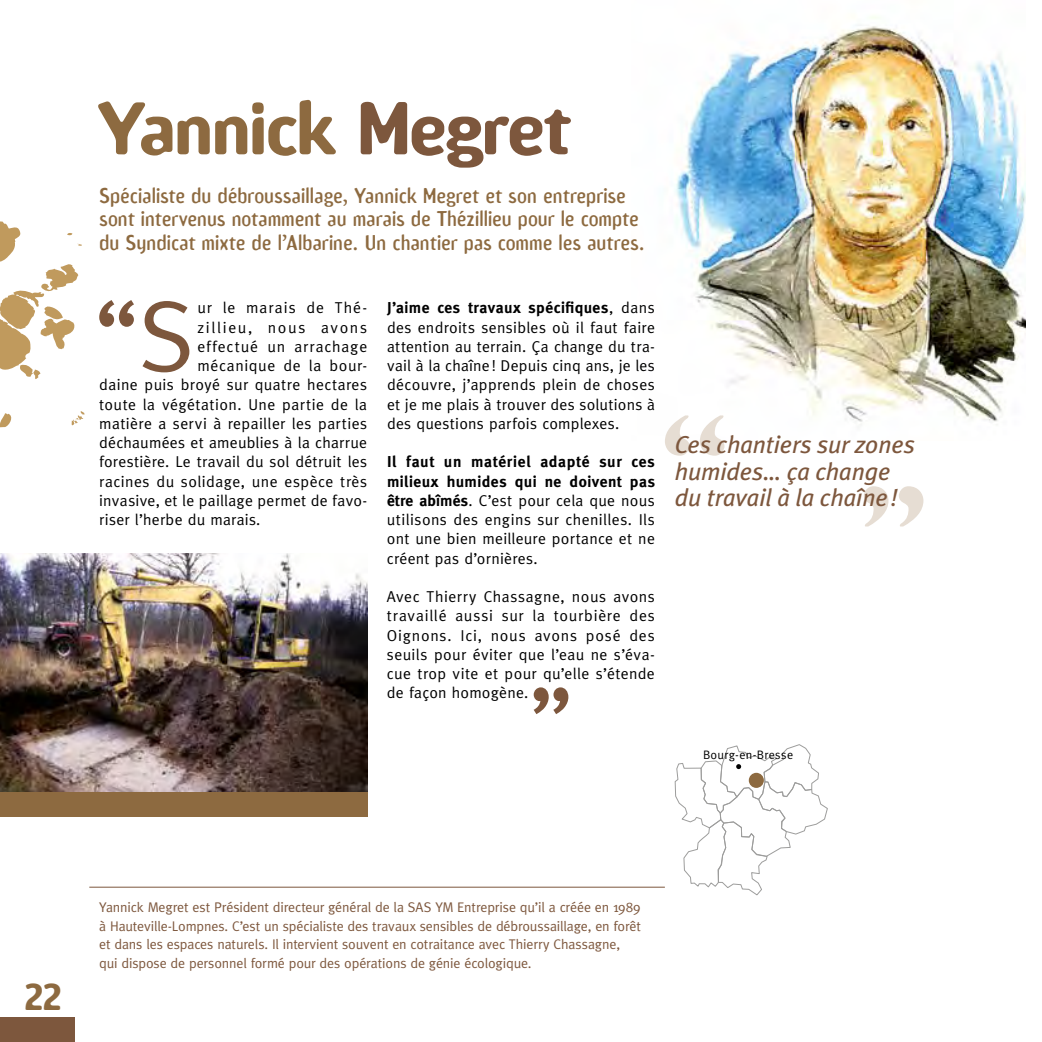
<style>
.page{position:relative;width:1042px;height:1042px;background:#fff}
.page>*{position:absolute;margin:0;border:0;box-sizing:border-box;transform-origin:0 0}
.t1{font:99.92px "Meta";color:#7d573d}
.t2{font:700 70px "Amoebia";letter-spacing:-.015em;color:#8d6a40}
.t3{font:700 35px "Amoebia";color:#8d6a40}
.t4{font:italic 24.5px/26.2px "Meta Plus";letter-spacing:-.005em;color:#7d573d}
.t5{font:20.12px/23.6px "Amoebia Sans";letter-spacing:-.005em;color:#8d6a40}
.t6{font:15.75px/19.2px "Meta";letter-spacing:.025em;color:#000;text-align:justify}
.t7{font:15.75px "Meta";letter-spacing:.055em;color:#000}
.t8{font:15.75px "Meta";letter-spacing:.105em;color:#000}
.t9{font:15.75px "Meta";letter-spacing:.065em;color:#000}
.t10{font:14px/18.4px "Meta";letter-spacing:-.01em;color:#7d573d}
.t11{font:12.25px "Meta";letter-spacing:.03em;color:#000}
.s1{color:#7d573d}
.s2{font-weight:700}
</style>
<div class="page">
<svg style="left:674px;top:744px;width:154px;height:152px"></svg>
<div style="left:749px;top:773px;width:15px;height:15px;background:#8d6a40;border-radius:50%"></div>
<img style="left:675px;top:16px;width:351px;height:409px">
<div style="left:0;top:1017px;width:74px;height:25px;background:#7d573d"></div>
<svg style="left:0;top:413px;width:12px;height:15px"></svg>
<svg style="left:0;top:221px;width:82px;height:158px"></svg>
<svg style="left:71px;top:411px;width:14px;height:14px"></svg>
<img style="left:0;top:553px;width:367px;height:239px">
<div style="left:0;top:792px;width:367px;height:25px;background:#8d6a40"></div>
<svg style="left:864px;top:486px;width:59px;height:40px"></svg>
<svg style="left:665px;top:415px;width:59px;height:41px"></svg>
<hr style="left:89px;top:887px;width:576px;height:1px;background:#7d573d">
<svg style="left:533px;top:687px;width:35px;height:27px"></svg>
<h2 class="t2" style="left:99px;top:92px;width:473px">Yannick <span class="s1">Megret</span></h2>
<p class="t5" style="left:99px;top:183px;width:547px">Spécialiste du débroussaillage, Yannick Megret et son entreprise sont intervenus notamment au marais de Thézillieu pour le compte du Syndicat mixte de l’Albarine. Un chantier pas comme les autres.</p>
<h1 class="t1" style="left:94px;top:279px;width:102px">“S</h1>
<p class="t9" style="left:197px;top:299px;width:171px">ur le marais de Thé-</p>
<p class="t8" style="left:197px;top:318px;width:171px">zillieu, nous avons</p>
<p class="t7" style="left:197px;top:337px;width:171px">effectué un arrachage</p>
<p class="t6" style="left:197px;top:356px;width:171px">mécanique de la bour-</p>
<p class="t6" style="left:99px;top:375px;width:269px">daine puis broyé sur quatre hectares</p>
<p class="t6" style="left:99px;top:394px;width:269px">toute la végétation. Une partie de la</p>
<p class="t6" style="left:99px;top:413px;width:269px">matière a servi à repailler les parties</p>
<p class="t6" style="left:99px;top:433px;width:269px">déchaumées et ameublies à la charrue</p>
<p class="t6" style="left:99px;top:452px;width:269px">forestière. Le travail du sol détruit les</p>
<p class="t6" style="left:99px;top:471px;width:269px">racines du solidage, une espèce très</p>
<p class="t6" style="left:99px;top:490px;width:269px">invasive, et le paillage permet de favo-</p>
<p class="t6" style="left:99px;top:510px;width:163px">riser l’herbe du marais.</p>
<p class="t6" style="left:387px;top:298px;width:269px"><span class="s2">J’aime ces travaux spécifiques</span>, dans des endroits sensibles où il faut faire attention au terrain. Ça change du tra&shy;vail à la chaîne ! Depuis cinq ans, je les découvre, j’apprends plein de choses et je me plais à trouver des solutions à des questions parfois complexes.</p>
<p class="t6" style="left:387px;top:452px;width:270px"><span class="s2">Il faut un matériel adapté sur ces milieux humides qui ne doivent pas être abîmés</span>. C’est pour cela que nous utilisons des engins sur chenilles. Ils ont une bien meilleure portance et ne créent pas d’ornières.</p>
<p class="t6" style="left:387px;top:587px;width:269px">Avec Thierry Chassagne, nous avons travaillé aussi sur la tourbière des Oignons. Ici, nous avons posé des seuils pour éviter que l’eau ne s’éva&shy;cue trop vite et pour qu’elle s’étende de façon homogène.</p>
<h3 class="t4" style="left:675px;top:431px;width:242px">Ces chantiers sur zones humides… ça change du travail à la chaîne !</h3>
<p class="t11" style="left:703px;top:747px;width:92px">Bourg-en-Bresse</p>
<h3 class="t3" style="left:25px;top:978px;width:38px">22</h3>
<p class="t10" style="left:99px;top:898px;width:543px">Yannick Megret est Président directeur général de la SAS YM Entreprise qu’il a créée en 1989 à Hauteville-Lompnes. C’est un spécialiste des travaux sensibles de débroussaillage, en forêt et dans les espaces naturels. Il intervient souvent en cotraitance avec Thierry Chassagne, qui dispose de personnel formé pour des opérations de génie écologique.</p>
</div>
